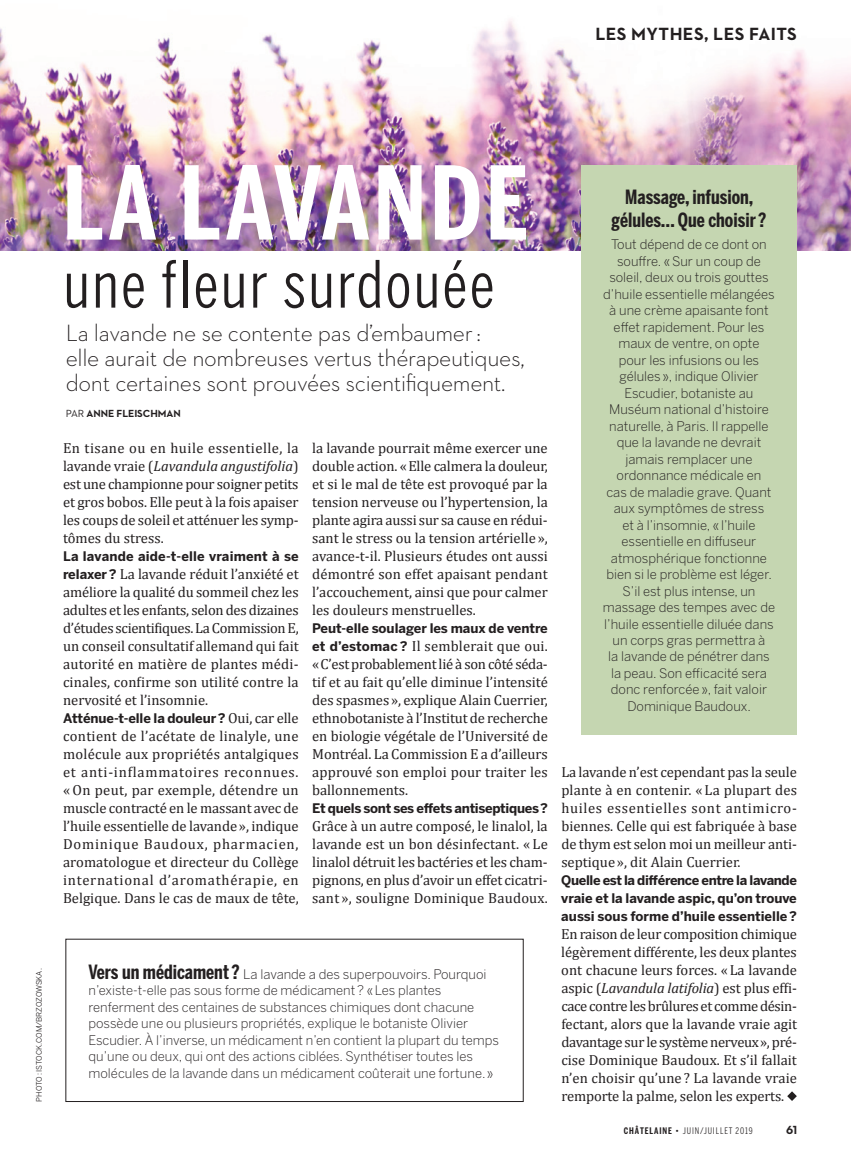
<style>
.page{position:relative;width:851px;height:1161px;background:#fff}
.page>*{position:absolute;margin:0;border:0;box-sizing:border-box;transform-origin:0 0}
.t1{font:700 100.5px "Benton Sans Comp";letter-spacing:.04em;color:#fff}
.t2{font:64.5px "Benton Sans Comp";letter-spacing:.04em;color:#231f20}
.t3{font:300 24px/25.5px "Neutraface 2 Text";letter-spacing:-.015em;color:#231f20}
.t4{font:700 19.5px/22.5px "Benton Sans Comp";color:#231f20;text-align:center}
.t5{font:700 18px "Neutraface 2 Text";letter-spacing:.02em;color:#231f20}
.t6{font:14.7px/18px "Cambria";color:#231f20;text-align:justify}
.t7{font:300 13.2px/16.5px "Benton Sans";color:#231f20;text-align:center}
.t8{font:700 13.2px/18px "Benton Sans";color:#231f20;text-align:justify}
.t9{font:700 13.2px "Benton Sans";letter-spacing:-.025em;color:#231f20}
.t10{font:700 12px "Neutraface 2 Text";color:#231f20}
.t11{font:700 10.5px "Neutraface 2 Text";letter-spacing:-.005em;color:#231f20}
.t12{font:9px "Benton Sans Comp";letter-spacing:.1em;color:#231f20}
.t13{font:7.5px "Benton Sans";letter-spacing:-.01em;color:#231f20}
.s1{font-weight:400}
.s2{font-style:italic}
.s3{font-family:"Benton Sans";font-weight:700;font-size:13.2px}
.s4{font-family:"Cambria";font-weight:400;font-size:14.7px}
.s5{font-family:"Benton Sans Comp";font-weight:700;font-size:19.5px}
.s6{font-weight:700}
</style>
<div class="page">
<img style="left:0;top:21px;width:850px;height:230px">
<svg style="left:787px;top:1091px;width:9px;height:10px"></svg>
<div style="left:581px;top:165px;width:215px;height:570px;background:#c5d6b1"></div>
<div style="left:66px;top:939px;width:457px;height:163px;border:1px solid #231f20"></div>
<p class="t5" style="left:595px;top:23px;width:203px">LES MYTHES, LES FAITS</p>
<p class="t13" style="left:35px;top:1102px;width:135px;rotate:-90deg">PHOTO: ISTOCK.COM/BRZOZOWSKA.</p>
<h1 class="t1" style="left:63px;top:145px;width:467px">LA LAVANDE</h1>
<h2 class="t2" style="left:63px;top:247px;width:432px">une fleur surdouée</h2>
<h3 class="t3" style="left:66px;top:319px;width:460px">La lavande ne se contente pas d’embaumer :<br>elle aurait de nombreuses vertus thérapeutiques, dont certaines sont prouvées scientifiquement.</h3>
<p class="t11" style="left:66px;top:407px;width:116px"><span class="s1">PAR</span> ANNE FLEISCHMAN</p>
<p class="t6" style="left:63px;top:439px;width:237px">En tisane ou en huile essentielle, la lavande vraie (<span class="s2">Lavandula angustifolia</span>) est une championne pour soigner petits et gros bobos. Elle peut à la fois apaiser les coups de soleil et atténuer les symp&shy;tômes du stress.</p>
<p class="t8" style="left:63px;top:547px;width:237px">La lavande aide-t-elle vraiment à se</p>
<p class="t6" style="left:63px;top:565px;width:237px"><span class="s3">relaxer?</span> La lavande réduit l’anxiété et améliore la qualité du sommeil chez les adultes et les enfants, selon des dizaines d’études scientifiques. La CommissionE, un conseil consultatif allemand qui fait autorité en matière de plantes médi&shy;cinales, confirme son utilité contre la nervosité et l’insomnie.</p>
<p class="t8" style="left:63px;top:709px;width:237px">Atténue-t-elle la douleur? <span class="s4">Oui, car elle</span></p>
<p class="t6" style="left:63px;top:727px;width:237px">contient de l’acétate de linalyle, une molécule aux propriétés antalgiques et anti-inflammatoires reconnues. « On peut, par exemple, détendre un muscle contracté en le massant avec de l’huile essentielle de lavande», indique Dominique Baudoux, pharmacien, aromatologue et directeur du Collège international d’aromathérapie, en Belgique. Dans le cas de maux de tête,</p>
<p class="t6" style="left:312px;top:439px;width:237px">la lavande pourrait même exercer une double action. «Elle calmera la douleur, et si le mal de tête est provoqué par la tension nerveuse ou l’hypertension, la plante agira aussi sur sa cause en rédui&shy;sant le stress ou la tension artérielle », avance-t-il. Plusieurs études ont aussi démontré son effet apaisant pendant l’accouchement, ainsi que pour calmer les douleurs menstruelles.</p>
<p class="t8" style="left:312px;top:619px;width:237px">Peut-elle soulager les maux de ventre</p>
<p class="t6" style="left:312px;top:637px;width:237px"><span class="s3">et d’estomac ?</span> Il semblerait que oui. «C’est probablement lié à son côté séda&shy;tif et au fait qu’elle diminue l’intensité des spasmes», explique Alain Cuerrier, ethnobotaniste à l’Institut de recherche en biologie végétale de l’Université de Montréal. La Commission E a d’ailleurs approuvé son emploi pour traiter les ballonnements.</p>
<p class="t9" style="left:312px;top:800px;width:237px">Et quels sont ses effets antiseptiques?</p>
<p class="t6" style="left:312px;top:817px;width:237px">Grâce à un autre composé, le linalol, la lavande est un bon désinfectant. « Le linalol détruit les bactéries et les cham&shy;pignons, en plus d’avoir un effet cicatri&shy;sant », souligne Dominique Baudoux.</p>
<p class="t7" style="left:88px;top:965px;width:412px;text-align:left"><span class="s5">Vers un médicament ?</span> La lavande a des superpouvoirs. Pourquoi n’existe-t-elle pas sous forme de médicament? «Les plantes renferment des centaines de substances chimiques dont chacune possède une ou plusieurs propriétés, explique le botaniste Olivier Escudier. À l’inverse, un médicament n’en contient la plupart du temps qu’une ou deux, qui ont des actions ciblées. Synthétiser toutes les molécules de la lavande dans un médicament coûterait une fortune.»</p>
<h3 class="t4" style="left:611px;top:186px;width:156px">Massage, infusion, gélules… Que choisir ?</h3>
<p class="t7" style="left:602px;top:236px;width:174px">Tout dépend de ce dont on souffre. «Sur un coup de soleil, deux ou trois gouttes d’huile essentielle mélangées à une crème apaisante font effet rapidement. Pour les maux de ventre, on opte<br>pour les infusions ou les gélules », indique Olivier<br>Escudier, botaniste au<br>Muséum national d’histoire naturelle, à Paris. Il rappelle que la lavande ne devrait jamais remplacer une ordonnance médicale en<br>cas de maladie grave. Quant aux symptômes de stress<br>et à l’insomnie, « l’huile essentielle en diffuseur atmosphérique fonctionne bien si le problème est léger.<br>S’il est plus intense, un massage des tempes avec de l’huile essentielle diluée dans un corps gras permettra à<br>la lavande de pénétrer dans la peau. Son efficacité sera donc renforcée», fait valoir<br>Dominique Baudoux.</p>
<p class="t6" style="left:561px;top:763px;width:237px">La lavande n’est cependant pas la seule plante à en contenir. « La plupart des huiles essentielles sont antimicro&shy;biennes. Celle qui est fabriquée à base de thym est selon moi un meilleur anti&shy;septique », dit Alain Cuerrier.</p>
<p class="t8" style="left:561px;top:871px;width:237px">Quelle est la différence entre la lavande vraie et la lavande aspic, qu’on trouve aussi sous forme d’huile essentielle?</p>
<p class="t6" style="left:561px;top:925px;width:237px">En raison de leur composition chimique légèrement différente, les deux plantes ont chacune leurs forces. «La lavande aspic (<span class="s2">Lavandula latifolia</span>) est plus effi&shy;cace contre les brûlures et comme désin&shy;fectant, alors que la lavande vraie agit davantage sur le système nerveux», pré&shy;cise Dominique Baudoux. Et s’il fallait n’en choisir qu’une ? La lavande vraie remporte la palme, selon les experts.</p>
<p class="t12" style="left:624px;top:1125px;width:130px"><span class="s6">CHÂTELAINE</span> • JUIN/JUILLET 2019</p>
<p class="t10" style="left:786px;top:1122px;width:12px">61</p>
</div>
